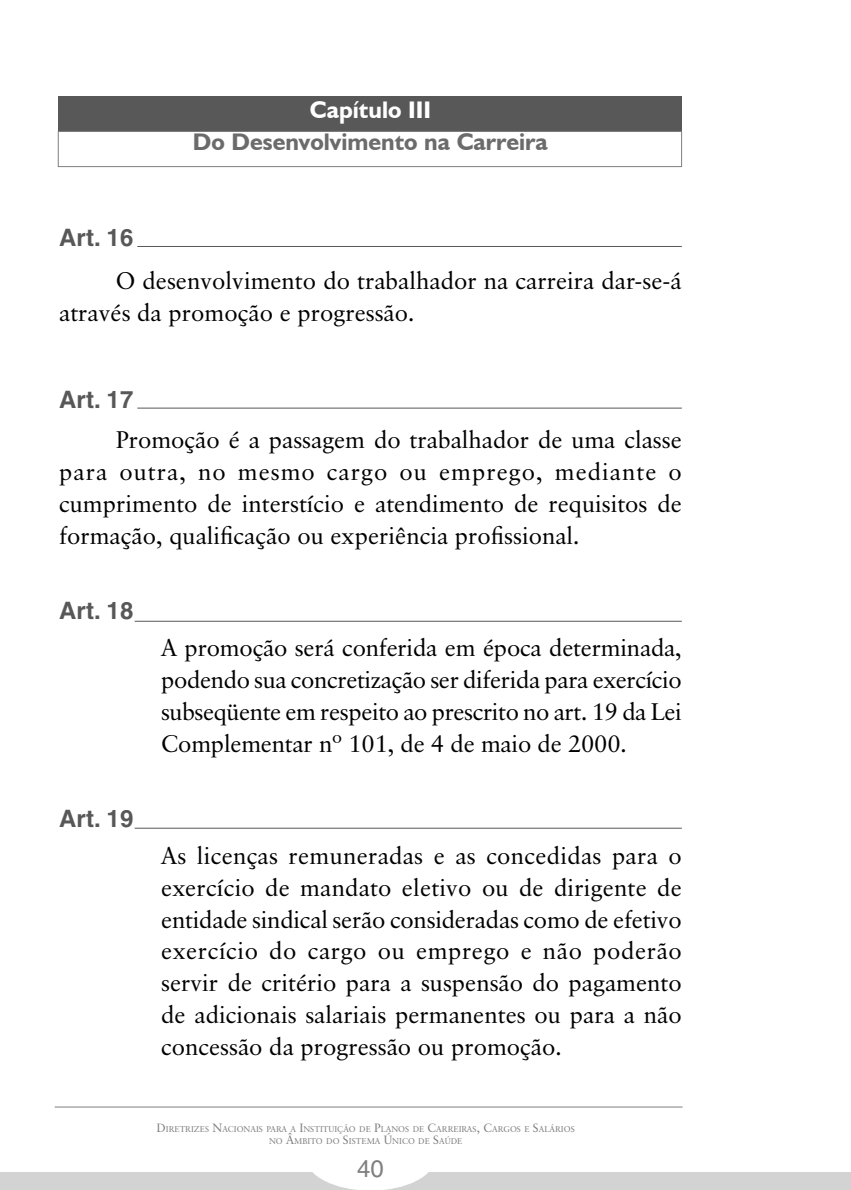
<style>
.page{position:relative;width:851px;height:1190px;background:#fff}
.page>*{position:absolute;margin:0;border:0;box-sizing:border-box;transform-origin:0 0}
.t1{font:24px/31.8px "Classical Garamond BT";color:#000;text-align:justify}
.t2{font:700 24px "Humanist 521 BT";color:#6b6b6b}
.t3{font:700 24px "Helvetica";color:#585858}
.t4{font:700 24px "Humanist 521 BT";color:#fff}
.t5{font:24px "Helvetica";color:#7f7f7f}
.t6{font:8.4px/12px "Classical Garamond BT";color:#7f7f7f;text-align:center}
.s1{font-size:12px}
</style>
<div class="page">
<div style="left:0;top:1171px;width:851px;height:19px;background:#d3d3d3"></div>
<div style="left:306px;top:1124px;width:129px;height:66px;background:#fff;border-radius:50%"></div>
<hr style="left:55px;top:1106px;width:627px;height:1px;background:#7f7f7f">
<hr style="left:135px;top:828px;width:547px;height:1px;background:#585858">
<hr style="left:135px;top:621px;width:547px;height:1px;background:#585858">
<div style="left:58px;top:97px;width:624px;height:35px;background:#585858"></div>
<div style="left:58px;top:131px;width:624px;height:36px;border:1px solid #7f7f7f"></div>
<hr style="left:137px;top:246px;width:545px;height:1px;background:#585858">
<hr style="left:137px;top:408px;width:545px;height:1px;background:#585858">
<p class="t4" style="left:310px;top:95px;width:122px">Capítulo III</p>
<p class="t2" style="left:193px;top:127px;width:356px">Do Desenvolvimento na Carreira</p>
<p class="t3" style="left:59px;top:228px;width:76px">Art. 16</p>
<p class="t1" style="left:59px;top:267px;width:624px;text-indent:57px">O desenvolvimento do trabalhador na carreira dar-se-á através da promoção e progressão.</p>
<p class="t3" style="left:59px;top:390px;width:76px">Art. 17</p>
<p class="t1" style="left:59px;top:426px;width:624px;text-indent:57px">Promoção é a passagem do trabalhador de uma classe para outra, no mesmo cargo ou emprego, mediante o cumprimento de interstício e atendimento de requisitos de formação, qualificação ou experiência profissional.</p>
<p class="t3" style="left:59px;top:602px;width:76px">Art. 18</p>
<p class="t3" style="left:59px;top:809px;width:76px">Art. 19</p>
<p class="t1" style="left:161px;top:634px;width:522px">A promoção será conferida em época determinada, podendo sua concretização ser diferida para exercício subseqüente em respeito ao prescrito no art. 19 da Lei Complementar nº 101, de 4 de maio de 2000.</p>
<p class="t1" style="left:161px;top:842px;width:522px">As licenças remuneradas e as concedidas para o exercício de mandato eletivo ou de dirigente de entidade sindical serão consideradas como de efetivo exercício do cargo ou emprego e não poderão servir de critério para a suspensão do pagamento de adicionais salariais permanentes ou para a não concessão da progressão ou promoção.</p>
<p class="t6" style="left:157px;top:1124px;width:420px"><span class="s1">D</span>IRETRIZES <span class="s1">N</span>ACIONAIS PARA A <span class="s1">I</span>NSTITUIÇÃO DE <span class="s1">P</span>LANOS DE <span class="s1">C</span>ARREIRAS<span class="s1">, C</span>ARGOS E <span class="s1">S</span>ALÁRIOS<br>NO <span class="s1">Â</span>MBITO DO <span class="s1">S</span>ISTEMA <span class="s1">Ú</span>NICO DE <span class="s1">S</span>AÚDE</p>
<p class="t5" style="left:357px;top:1159px;width:28px">40</p>
</div>
